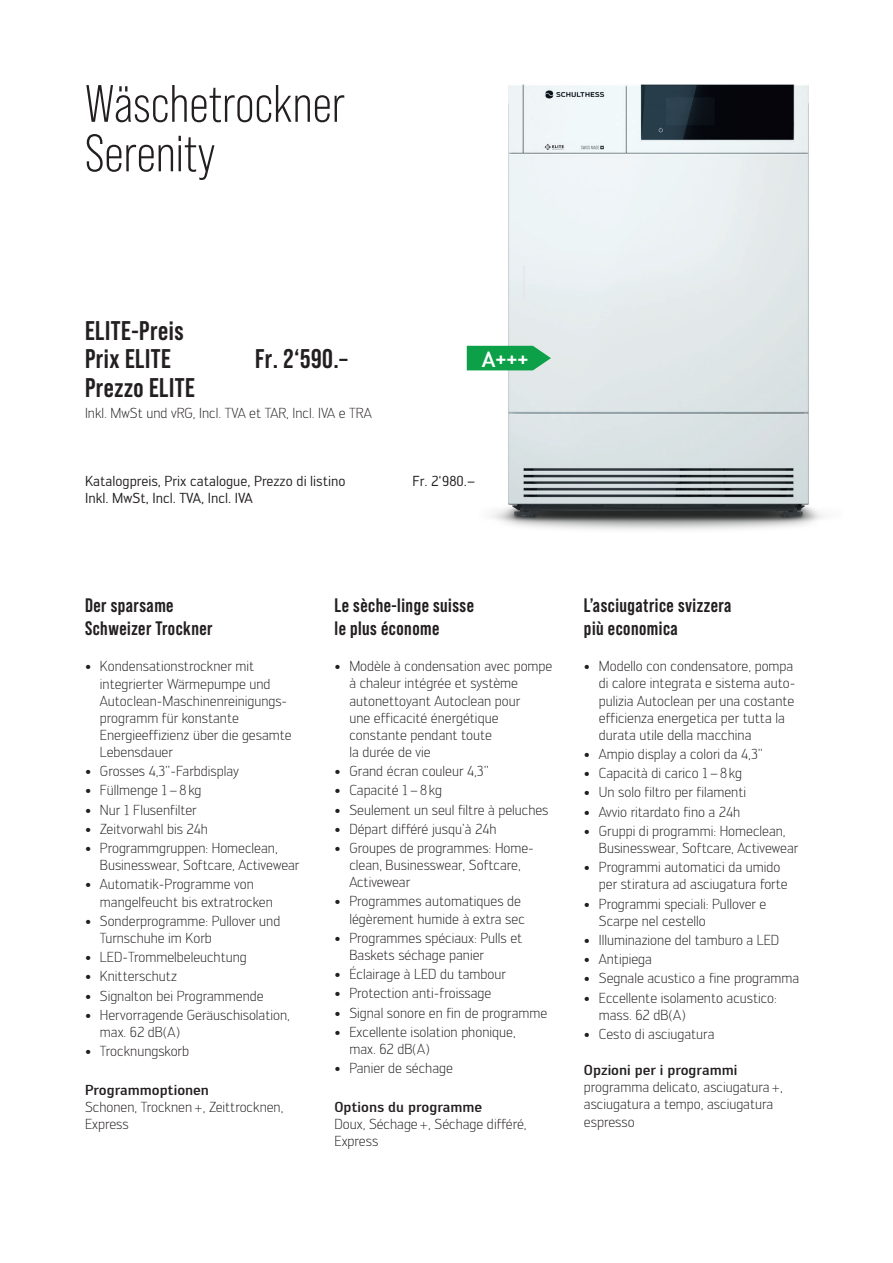
<style>
.page{position:relative;width:893px;height:1263px;background:#fff}
.page>*{position:absolute;margin:0;border:0;box-sizing:border-box;transform-origin:0 0}
.t1{font:52.5px/49.5px "Bebas Neue Pro";color:#231f20}
.t2{font:700 27px/28.5px "Bebas Neue Pro";letter-spacing:.02em;color:#231f20}
.t3{font:700 19.5px/22.5px "Bebas Neue Pro";letter-spacing:.025em;color:#231f20}
.t4{font:700 16.35px "Engel";color:#fff}
.t5{font:300 14.25px/17.1px "Engel";color:#231f20}
.t6{font:14.25px "Engel";color:#231f20}
.t7{font:500 14.25px "Engel";color:#231f20}
.s1{font-weight:500;font-size:21.75px}
</style>
<div class="page">
<img style="left:466px;top:84px;width:357px;height:446px">
<svg style="left:467px;top:346px;width:84px;height:24px;background:#22a758"></svg>
<h1 class="t1" style="left:85px;top:79px;width:262px">Wäschetrockner<br>Serenity</h1>
<h2 class="t2" style="left:85px;top:316px;width:100px">ELITE-Preis<br>Prix ELITE</h2>
<h2 class="t2" style="left:255px;top:344px;width:94px">Fr. 2‘590.–</h2>
<h2 class="t2" style="left:85px;top:373px;width:111px">Prezzo ELITE</h2>
<p class="t5" style="left:85px;top:404px;width:288px">Inkl. MwSt und vRG, Incl. TVA et TAR, Incl. IVA e TRA</p>
<p class="t4" style="left:482px;top:348px;width:48px"><span class="s1">A</span>+++</p>
<p class="t6" style="left:85px;top:473px;width:262px">Katalogpreis, Prix catalogue, Prezzo di listino</p>
<p class="t6" style="left:412px;top:473px;width:65px">Fr. 2‘980.–</p>
<p class="t6" style="left:85px;top:490px;width:169px">Inkl. MwSt, Incl. TVA, Incl. IVA</p>
<h3 class="t3" style="left:85px;top:594px;width:129px">Der sparsame<br>Schweizer Trockner</h3>
<h3 class="t3" style="left:334px;top:594px;width:141px">Le sèche-linge suisse le plus économe</h3>
<h3 class="t3" style="left:584px;top:594px;width:149px">L’asciugatrice svizzera più economica</h3>
<p class="t5" style="left:100px;top:658px;width:193px;text-indent:-15px">• Kondensationstrockner mit integrierter Wärmepumpe und<br>Autoclean-Maschinenreinigungs&shy;programm für konstante<br>Energieeffizienz über die gesamte<br>Lebensdauer</p>
<p class="t5" style="left:85px;top:763px;width:155px">• Grosses 4,3"-Farbdisplay</p>
<p class="t5" style="left:85px;top:782px;width:118px">• Füllmenge 1–8 kg</p>
<p class="t5" style="left:85px;top:801px;width:113px">• Nur 1 Flusenfilter</p>
<p class="t5" style="left:85px;top:820px;width:124px">• Zeitvorwahl bis 24h</p>
<p class="t5" style="left:100px;top:839px;width:201px;text-indent:-15px">• Programmgruppen: Homeclean,<br>Businesswear, Softcare, Activewear</p>
<p class="t5" style="left:100px;top:876px;width:174px;text-indent:-15px">• Automatik-Programme von mangelfeucht bis extratrocken</p>
<p class="t5" style="left:100px;top:912px;width:182px;text-indent:-15px">• Sonderprogramme: Pullover und<br>Turnschuhe im Korb</p>
<p class="t5" style="left:85px;top:948px;width:163px">• LED-Trommelbeleuchtung</p>
<p class="t5" style="left:85px;top:968px;width:93px">• Knitterschutz</p>
<p class="t5" style="left:85px;top:987px;width:180px">• Signalton bei Programmende</p>
<p class="t5" style="left:100px;top:1006px;width:192px;text-indent:-15px">• Hervorragende Geräuschisolation, max. 62 dB(A)</p>
<p class="t5" style="left:85px;top:1042px;width:106px">• Trocknungskorb</p>
<p class="t7" style="left:85px;top:1081px;width:125px">Programmoptionen</p>
<p class="t5" style="left:85px;top:1098px;width:200px">Schonen, Trocknen+, Zeittrocknen,<br>Express</p>
<p class="t5" style="left:349px;top:658px;width:205px;text-indent:-15px">• Modèle à condensation avec pompe à chaleur intégrée et système autonettoyant Autoclean pour<br>une efficacité énergétique constante pendant toute<br>la durée de vie</p>
<p class="t5" style="left:334px;top:762px;width:156px">• Grand écran couleur 4,3"</p>
<p class="t5" style="left:334px;top:782px;width:109px">• Capacité 1–8 kg</p>
<p class="t5" style="left:334px;top:801px;width:215px">• Seulement un seul filtre à peluches</p>
<p class="t5" style="left:334px;top:820px;width:164px">• Départ différé jusqu’à 24h</p>
<p class="t5" style="left:349px;top:839px;width:186px;text-indent:-15px">• Groupes de programmes: Home&shy;clean, Businesswear, Softcare,<br>Activewear</p>
<p class="t5" style="left:334px;top:893px;width:192px;text-align:right">• Programmes automatiques de légèrement humide à extra sec</p>
<p class="t5" style="left:349px;top:929px;width:174px;text-indent:-15px">• Programmes spéciaux: Pulls et<br>Baskets séchage panier</p>
<p class="t5" style="left:334px;top:965px;width:173px">• Éclairage à LED du tambour</p>
<p class="t5" style="left:334px;top:985px;width:158px">• Protection anti-froissage</p>
<p class="t5" style="left:334px;top:1004px;width:214px">• Signal sonore en fin de programme</p>
<p class="t5" style="left:349px;top:1023px;width:168px;text-indent:-15px">• Excellente isolation phonique, max. 62 dB(A)</p>
<p class="t5" style="left:334px;top:1059px;width:120px">• Panier de séchage</p>
<p class="t7" style="left:334px;top:1098px;width:149px">Options du programme</p>
<p class="t5" style="left:334px;top:1115px;width:194px">Doux, Séchage+, Séchage différé,<br>Express</p>
<p class="t5" style="left:599px;top:658px;width:198px;text-indent:-15px">• Modello con condensatore, pompa di calore integrata e sistema auto&shy;pulizia Autoclean per una costante efficienza energetica per tutta la durata utile della macchina</p>
<p class="t5" style="left:584px;top:745px;width:181px">• Ampio display a colori da 4,3"</p>
<p class="t5" style="left:584px;top:765px;width:160px">• Capacità di carico 1–8 kg</p>
<p class="t5" style="left:584px;top:784px;width:164px">• Un solo filtro per filamenti</p>
<p class="t5" style="left:584px;top:803px;width:158px">• Avvio ritardato fino a 24h</p>
<p class="t5" style="left:599px;top:822px;width:201px;text-indent:-15px">• Gruppi di programmi: Homeclean,<br>Businesswear, Softcare, Activewear</p>
<p class="t5" style="left:599px;top:859px;width:190px;text-indent:-15px">• Programmi automatici da umido per stiratura ad asciugatura forte</p>
<p class="t5" style="left:599px;top:895px;width:169px;text-indent:-15px">• Programmi speciali: Pullover e<br>Scarpe nel cestello</p>
<p class="t5" style="left:584px;top:931px;width:197px">• Illuminazione del tamburo a LED</p>
<p class="t5" style="left:584px;top:950px;width:69px">• Antipiega</p>
<p class="t5" style="left:584px;top:970px;width:217px">• Segnale acustico a fine programma</p>
<p class="t5" style="left:599px;top:989px;width:180px;text-indent:-15px">• Eccellente isolamento acustico: mass. 62 dB(A)</p>
<p class="t5" style="left:584px;top:1025px;width:132px">• Cesto di asciugatura</p>
<p class="t7" style="left:584px;top:1062px;width:155px">Opzioni per i programmi</p>
<p class="t5" style="left:584px;top:1079px;width:200px">programma delicato, asciugatura+, asciugatura a tempo, asciugatura espresso</p>
</div>
